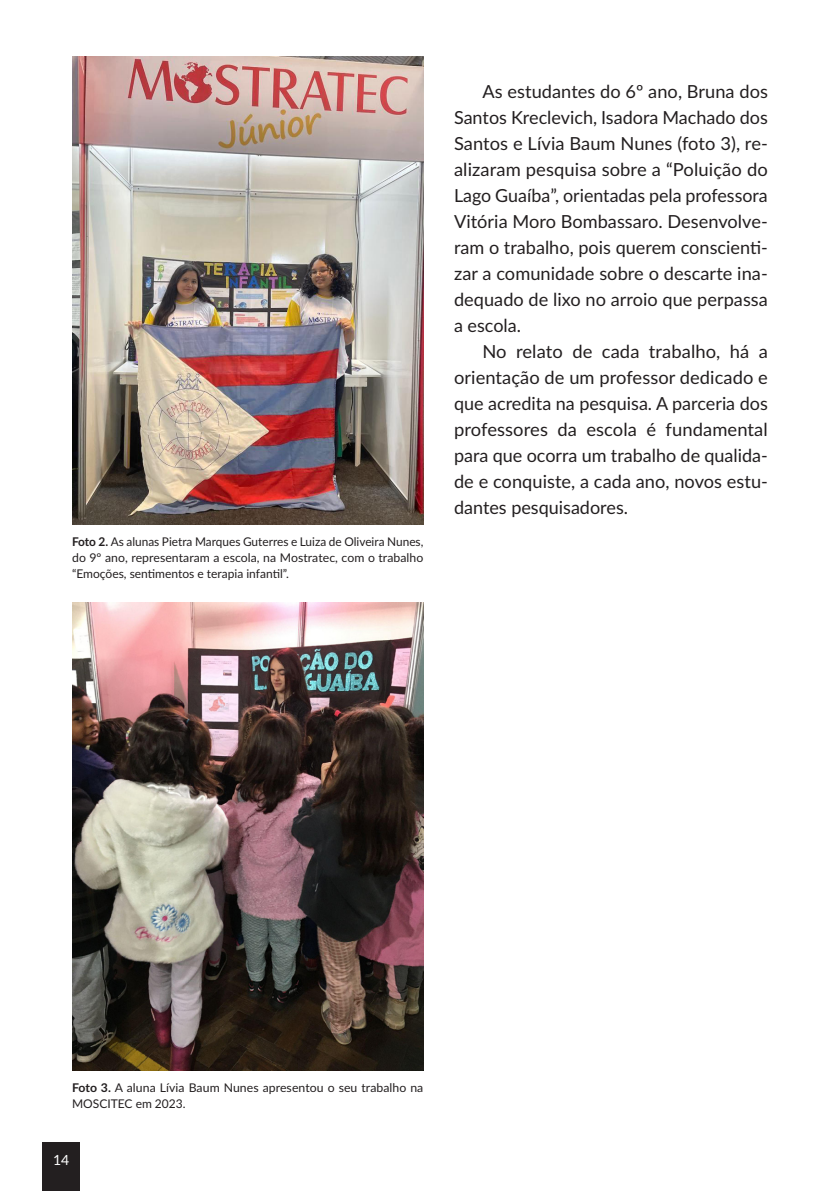
<style>
.page{position:relative;width:840px;height:1191px;background:#fff}
.page>*{position:absolute;margin:0;border:0;box-sizing:border-box;transform-origin:0 0}
.Corpo{font:18px/26px "Lato";color:#231f20;text-align:justify}
.t1{font:14px "Lato";color:#fff}
.Corpo-2{font:12px/16px "Lato";color:#231f20;text-align:justify}
.s1{font-weight:700}
</style>
<div class="page">
<div style="left:43px;top:1142px;width:37px;height:49px;background:#231f20"></div>
<img style="left:72px;top:56px;width:351px;height:468px">
<img style="left:72px;top:602px;width:351px;height:468px">
<p class="Corpo-2" style="left:72px;top:533px;width:352px"><span class="s1">Foto 2.</span> As alunas Pietra Marques Guterres e Luiza de Oliveira Nunes, do 9º ano, representaram a escola, na Mostratec, com o trabalho “Emoções, sentimentos e terapia infantil”.</p>
<p class="Corpo" style="left:454px;top:78px;width:315px;text-indent:28px">As estudantes do 6º ano, Bruna dos Santos Kreclevich, Isadora Machado dos Santos e Lívia Baum Nunes (foto 3), re&shy;alizaram pesquisa sobre a “Poluição do Lago Guaíba”, orientadas pela professora Vitória Moro Bombassaro. Desenvolve&shy;ram o trabalho, pois querem conscienti&shy;zar a comunidade sobre o descarte ina&shy;dequado de lixo no arroio que perpassa a escola.</p>
<p class="Corpo" style="left:454px;top:338px;width:315px;text-indent:28px">No relato de cada trabalho, há a orientação de um professor dedicado e que acredita na pesquisa. A parceria dos professores da escola é fundamental para que ocorra um trabalho de qualida&shy;de e conquiste, a cada ano, novos estu&shy;dantes pesquisadores.</p>
<p class="Corpo-2" style="left:72px;top:1079px;width:352px"><span class="s1">Foto 3.</span> A aluna Lívia Baum Nunes apresentou o seu trabalho na<br>MOSCITEC em 2023.</p>
<p class="t1" style="left:53px;top:1150px;width:18px">14</p>
</div>
